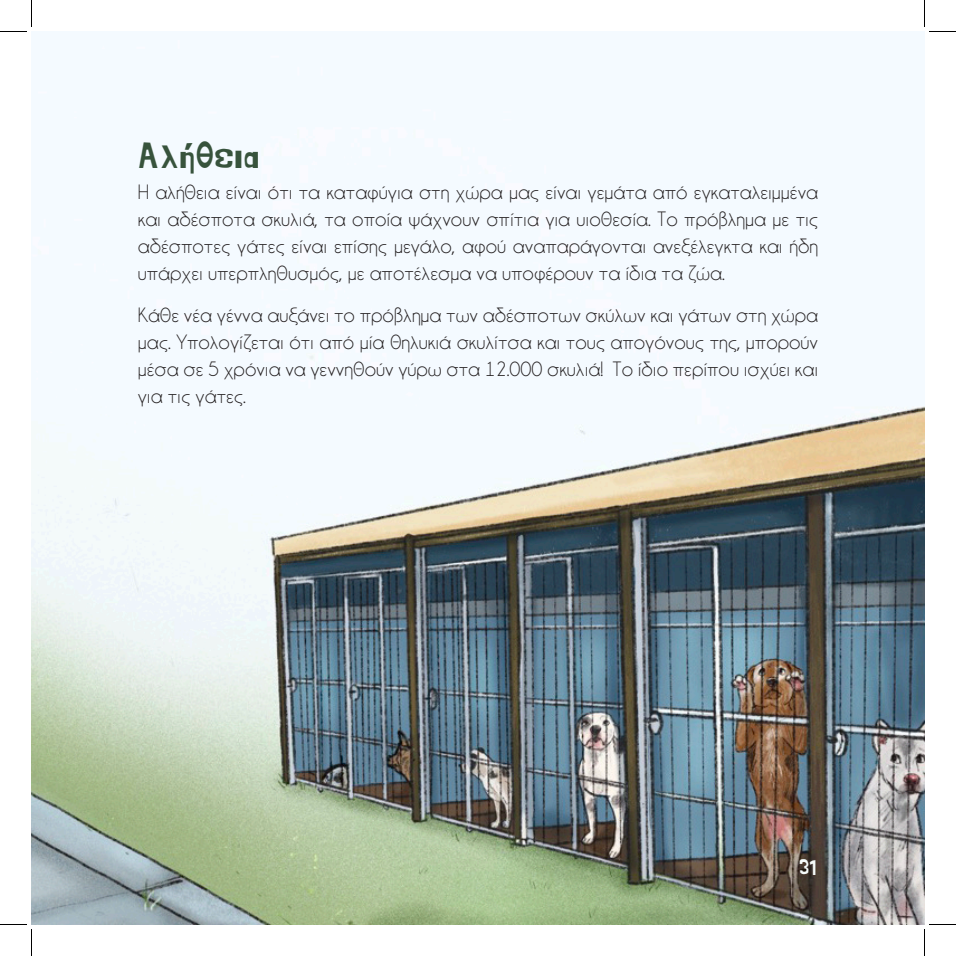
<style>
.page{position:relative;width:956px;height:956px;background:#fff}
.page>*{position:absolute;margin:0;border:0;box-sizing:border-box;transform-origin:0 0}
.t1{font:37.5px "Jingleberry";letter-spacing:.025em;color:#37533c}
.t2{font:21px/27px "Champagne&Limousines";color:#231f20;text-align:justify}
.t3{font:21px "Jingleberry";color:#f6fbfa}
</style>
<div class="page">
<img style="left:32px;top:32px;width:892px;height:892px">
<svg style="left:0;top:0;width:32px;height:32px"></svg>
<svg style="left:0;top:924px;width:32px;height:32px"></svg>
<svg style="left:924px;top:0;width:32px;height:32px"></svg>
<svg style="left:924px;top:924px;width:32px;height:32px"></svg>
<p class="t1" style="left:138px;top:122px;width:123px">Αλήθεια</p>
<p class="t2" style="left:138px;top:179px;width:682px">Η αλήθεια είναι ότι τα καταφύγια στη χώρα μας είναι γεμάτα από εγκαταλειμμένα και αδέσποτα σκυλιά, τα οποία ψάχνουν σπίτια για υιοθεσία. Το πρόβλημα με τις αδέσποτες γάτες είναι επίσης μεγάλο, αφού αναπαράγονται ανεξέλεγκτα και ήδη υπάρχει υπερπληθυσμός, με αποτέλεσμα να υποφέρουν τα ίδια τα ζώα.</p>
<p class="t2" style="left:138px;top:301px;width:682px">Κάθε νέα γέννα αυξάνει το πρόβλημα των αδέσποτων σκύλων και γάτων στη χώρα μας. Υπολογίζεται ότι από μία θηλυκιά σκυλίτσα και τους απογόνους της, μπορούν μέσα σε 5 χρόνια να γεννηθούν γύρω στα 12.000 σκυλιά! Το ίδιο περίπου ισχύει και για τις γάτες.</p>
<p class="t3" style="left:799px;top:849px;width:19px">31</p>
</div>
